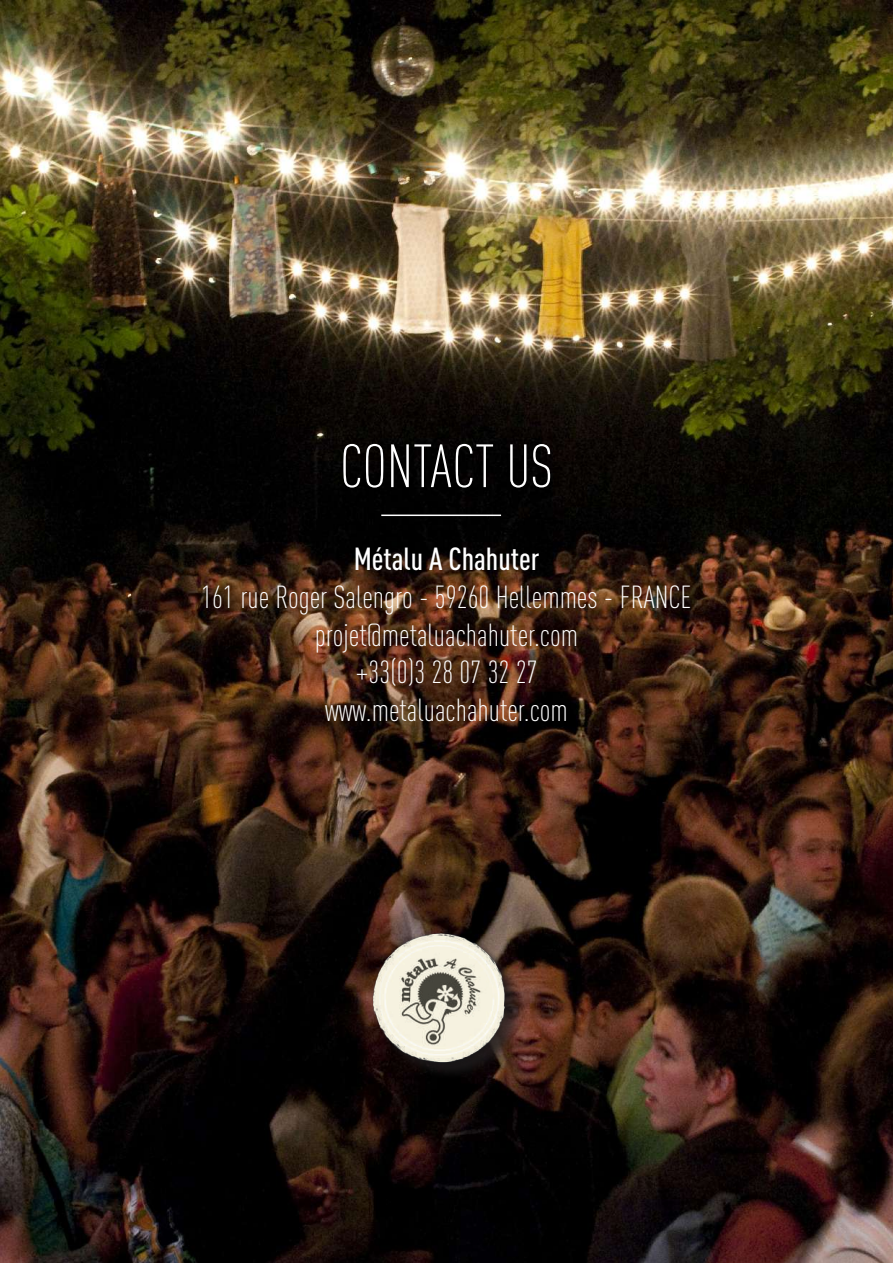
<style>
.page{position:relative;width:893px;height:1263px;background:#fff}
.page>*{position:absolute;margin:0;border:0;box-sizing:border-box;transform-origin:0 0}
.t1{font:300 60px "DIN Cond";color:#fff}
.t2{font:300 31.5px/37.8px "DIN Cond";color:#fff;text-align:center}
.t3{font:500 31.5px "DIN Cond";color:#fff}
</style>
<div class="page">
<img style="left:0;top:0;width:893px;height:1263px">
<img style="left:347px;top:918px;width:188px;height:162px">
<hr style="left:381px;top:514px;width:120px;height:2px;background:#fff">
<h1 class="t1" style="left:340px;top:432px;width:215px">CONTACT US</h1>
<p class="t3" style="left:354px;top:540px;width:187px">Métalu A Chahuter</p>
<p class="t2" style="left:201px;top:578px;width:492px">161 rue Roger Salengro - 59260 Hellemmes - FRANCE projet@metaluachahuter.com<br>+33(0)3 28 07 32 27<br>www.metaluachahuter.com</p>
</div>
